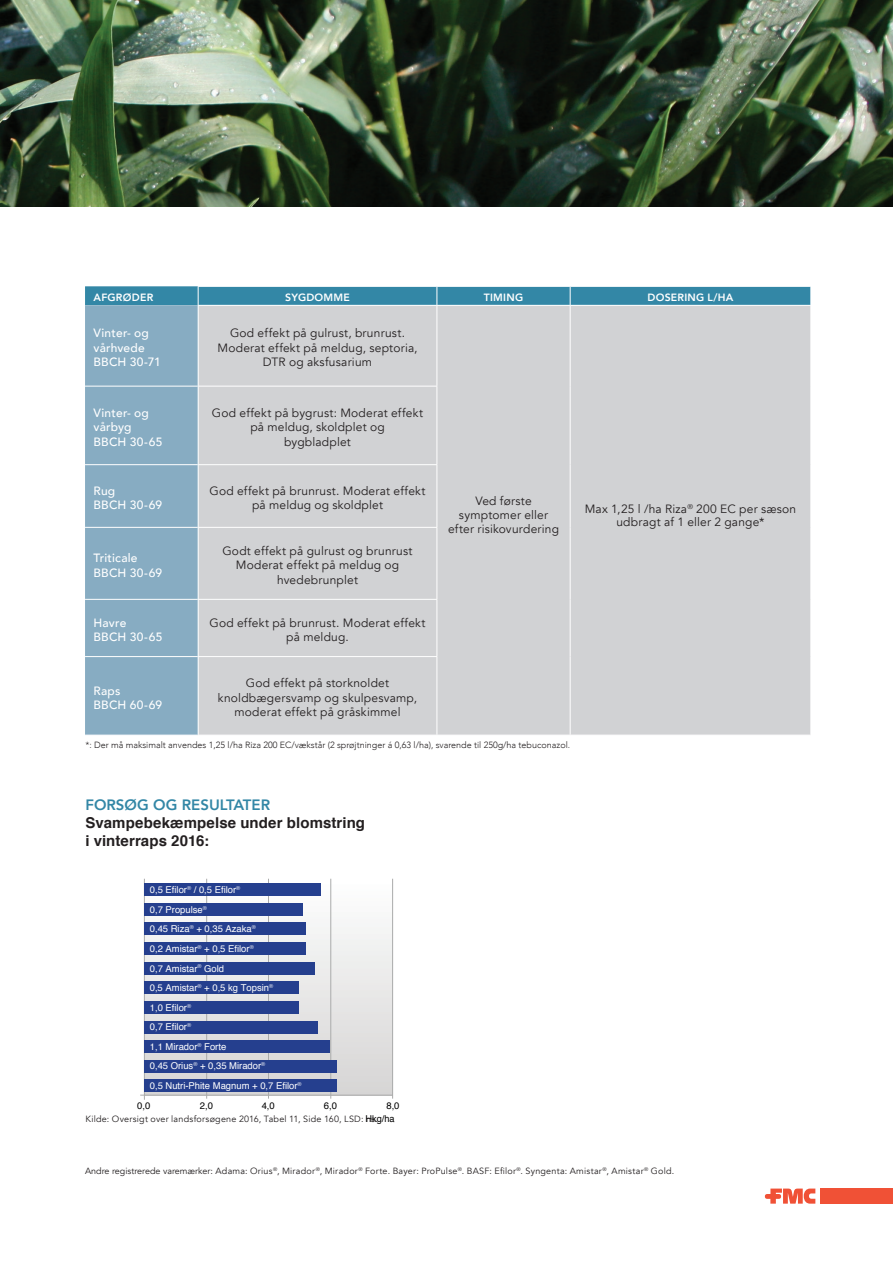
<style>
.page{position:relative;width:893px;height:1263px;background:#fff}
.page>*{position:absolute;margin:0;border:0;box-sizing:border-box;transform-origin:0 0}
.t1{font:700 15px/18px "Helvetica";letter-spacing:.005em;color:#231f20}
.t2{font:800 15px "Avenir";color:#3387a6}
.t3{font:12px/14.4px "Avenir";letter-spacing:.015em;color:#231f20;text-align:center}
.t4{font:500 12px/14.4px "Avenir";letter-spacing:.015em;color:#fff}
.t5{font:800 10.5px "Avenir";letter-spacing:.02em;color:#fff}
.t6{font:9.45px/19.6px "Helvetica";color:#fff}
.t7{font:9.45px "Helvetica";color:#000}
.t8{font:9px "Avenir";letter-spacing:.025em;color:#231f20}
.t9{font:300 9px "Avenir";color:#231f20}
</style>
<div class="page">
<div style="left:85px;top:305px;width:113px;height:430px;background:#87acc2"></div>
<div style="left:199px;top:306px;width:611px;height:429px;background:#d1d2d4"></div>
<hr style="left:85px;top:386px;width:113px;height:1px;background:#fff">
<hr style="left:85px;top:464px;width:113px;height:1px;background:#fff">
<hr style="left:85px;top:527px;width:113px;height:1px;background:#fff">
<hr style="left:85px;top:599px;width:113px;height:1px;background:#fff">
<hr style="left:85px;top:656px;width:113px;height:1px;background:#fff">
<svg style="left:85px;top:286px;width:726px;height:19px;background:#3d8daa"></svg>
<hr style="left:437px;top:306px;width:1px;height:80px;background:#fff">
<hr style="left:570px;top:306px;width:1px;height:80px;background:#fff">
<hr style="left:198px;top:386px;width:239px;height:1px;background:#fff">
<hr style="left:437px;top:386px;width:1px;height:78px;background:#fff">
<hr style="left:570px;top:386px;width:1px;height:79px;background:#fff">
<hr style="left:198px;top:464px;width:239px;height:1px;background:#fff">
<hr style="left:437px;top:465px;width:1px;height:62px;background:#fff">
<hr style="left:570px;top:465px;width:1px;height:62px;background:#fff">
<hr style="left:198px;top:527px;width:239px;height:1px;background:#fff">
<hr style="left:437px;top:528px;width:1px;height:71px;background:#fff">
<hr style="left:570px;top:527px;width:1px;height:72px;background:#fff">
<hr style="left:198px;top:599px;width:239px;height:1px;background:#fff">
<hr style="left:437px;top:600px;width:1px;height:56px;background:#fff">
<hr style="left:570px;top:599px;width:1px;height:58px;background:#fff">
<hr style="left:198px;top:656px;width:239px;height:1px;background:#fff">
<hr style="left:437px;top:657px;width:1px;height:78px;background:#fff">
<hr style="left:570px;top:657px;width:1px;height:78px;background:#fff">
<img style="left:0;top:0;width:893px;height:206px">
<svg style="left:765px;top:1188px;width:50px;height:15px"></svg>
<div style="left:820px;top:1188px;width:73px;height:15px;background:#f05136"></div>
<div style="left:144px;top:880px;width:249px;height:215px;background:linear-gradient(to bottom,#fcfdfd,#d5d4d4)"></div>
<hr style="left:206px;top:879px;width:1px;height:220px;background:#aaabab">
<hr style="left:268px;top:879px;width:1px;height:220px;background:#aaabab">
<hr style="left:330px;top:879px;width:1px;height:220px;background:#aaabab">
<hr style="left:140px;top:1095px;width:253px;height:1px;background:#aaabab">
<hr style="left:144px;top:879px;width:1px;height:221px;background:#aaabab">
<div style="left:145px;top:1079px;width:192px;height:12px;background:#253f8e"></div>
<hr style="left:392px;top:879px;width:1px;height:220px;background:#aaabab">
<div style="left:145px;top:1060px;width:192px;height:13px;background:#253f8e"></div>
<div style="left:145px;top:1040px;width:185px;height:13px;background:#253f8e"></div>
<div style="left:145px;top:1021px;width:173px;height:12px;background:#253f8e"></div>
<div style="left:145px;top:1001px;width:154px;height:13px;background:#253f8e"></div>
<div style="left:145px;top:981px;width:154px;height:13px;background:#253f8e"></div>
<div style="left:145px;top:962px;width:170px;height:12px;background:#253f8e"></div>
<div style="left:145px;top:942px;width:161px;height:13px;background:#253f8e"></div>
<div style="left:145px;top:922px;width:161px;height:13px;background:#253f8e"></div>
<div style="left:145px;top:903px;width:158px;height:12px;background:#253f8e"></div>
<div style="left:145px;top:883px;width:176px;height:13px;background:#253f8e"></div>
<p class="t5" style="left:94px;top:291px;width:61px">AFGRØDER</p>
<p class="t5" style="left:285px;top:291px;width:66px">SYGDOMME</p>
<p class="t5" style="left:484px;top:291px;width:41px">TIMING</p>
<p class="t5" style="left:648px;top:291px;width:87px">DOSERING L/HA</p>
<p class="t4" style="left:94px;top:326px;width:69px">Vinter- og vårhvede<br>BBCH 30-71</p>
<p class="t3" style="left:218px;top:326px;width:201px">God effekt på gulrust, brunrust.<br>Moderat effekt på meldug, septoria,<br>DTR og aksfusarium</p>
<p class="t4" style="left:94px;top:406px;width:70px">Vinter- og vårbyg<br>BBCH 30-65</p>
<p class="t3" style="left:212px;top:406px;width:213px">God effekt på bygrust: Moderat effekt på meldug, skoldplet og<br>bygbladplet</p>
<p class="t4" style="left:94px;top:484px;width:70px">Rug<br>BBCH 30-69</p>
<p class="t3" style="left:209px;top:484px;width:218px">God effekt på brunrust. Moderat effekt på meldug og skoldplet</p>
<p class="t4" style="left:94px;top:551px;width:70px">Triticale<br>BBCH 30-69</p>
<p class="t3" style="left:222px;top:544px;width:192px">Godt effekt på gulrust og brunrust<br>Moderat effekt på meldug og hvedebrunplet</p>
<p class="t4" style="left:94px;top:616px;width:70px">Havre<br>BBCH 30-65</p>
<p class="t3" style="left:209px;top:616px;width:218px">God effekt på brunrust. Moderat effekt på meldug.</p>
<p class="t4" style="left:94px;top:684px;width:70px">Raps<br>BBCH 60-69</p>
<p class="t3" style="left:218px;top:676px;width:201px">God effekt på storknoldet knoldbægersvamp og skulpesvamp, moderat effekt på gråskimmel</p>
<p class="t3" style="left:448px;top:494px;width:113px">Ved første symptomer eller efter risikovurdering</p>
<p class="t3" style="left:585px;top:502px;width:213px;line-height:13.5px">Max 1,25 l /ha Riza<sup>®</sup> 200 EC per sæson udbragt af 1 eller 2 gange*</p>
<p class="t9" style="left:85px;top:738px;width:486px">*: Der må maksimalt anvendes 1,25 l/ha Riza 200 EC/vækstår (2 sprøjtninger á 0,63 l/ha), svarende til 250g/ha tebuconazol.</p>
<p class="t2" style="left:85px;top:795px;width:186px">FORSØG OG RESULTATER</p>
<p class="t1" style="left:85px;top:815px;width:281px">Svampebekæmpelse under blomstring i vinterraps 2016:</p>
<p class="t6" style="left:150px;top:881px;width:153px">0,5 Efilor<sup>®</sup> / 0,5 Efilor<sup>®<br></sup>0,7 Propulse<sup>®<br></sup>0,45 Riza<sup>®</sup> + 0,35 Azaka<sup>®<br></sup>0,2 Amistar<sup>®</sup> + 0,5 Efilor<sup>®<br></sup>0,7 Amistar<sup>®</sup> Gold<br>0,5 Amistar<sup>®</sup> + 0,5 kg Topsin<sup>®<br></sup>1,0 Efilor<sup>®<br></sup>0,7 Efilor<sup>®<br></sup>1,1 Mirador<sup>®</sup> Forte<br>0,45 Orius<sup>®</sup> + 0,35 Mirador<sup>®<br></sup>0,5 Nutri-Phite Magnum + 0,7 Efilor<sup>®</sup></p>
<p class="t7" style="left:137px;top:1102px;width:15px">0,0</p>
<p class="t7" style="left:200px;top:1101px;width:15px">2,0</p>
<p class="t7" style="left:262px;top:1101px;width:15px">4,0</p>
<p class="t7" style="left:324px;top:1101px;width:15px">6,0</p>
<p class="t7" style="left:386px;top:1101px;width:15px">8,0</p>
<p class="t8" style="left:85px;top:1113px;width:294px">Kilde: Oversigt over landsforsøgene 2016, Tabel 11, Side 160, LSD: ns.</p>
<p class="t7" style="left:366px;top:1115px;width:31px">Hkg/ha</p>
<p class="t8" style="left:85px;top:1165px;width:591px">Andre registrerede varemærker: Adama: Orius<sup>®</sup>, Mirador<sup>®</sup>, Mirador<sup>®</sup> Forte. Bayer: ProPulse<sup>®</sup>. BASF: Efilor<sup>®</sup>. Syngenta: Amistar<sup>®</sup>, Amistar<sup>®</sup> Gold.</p>
</div>
